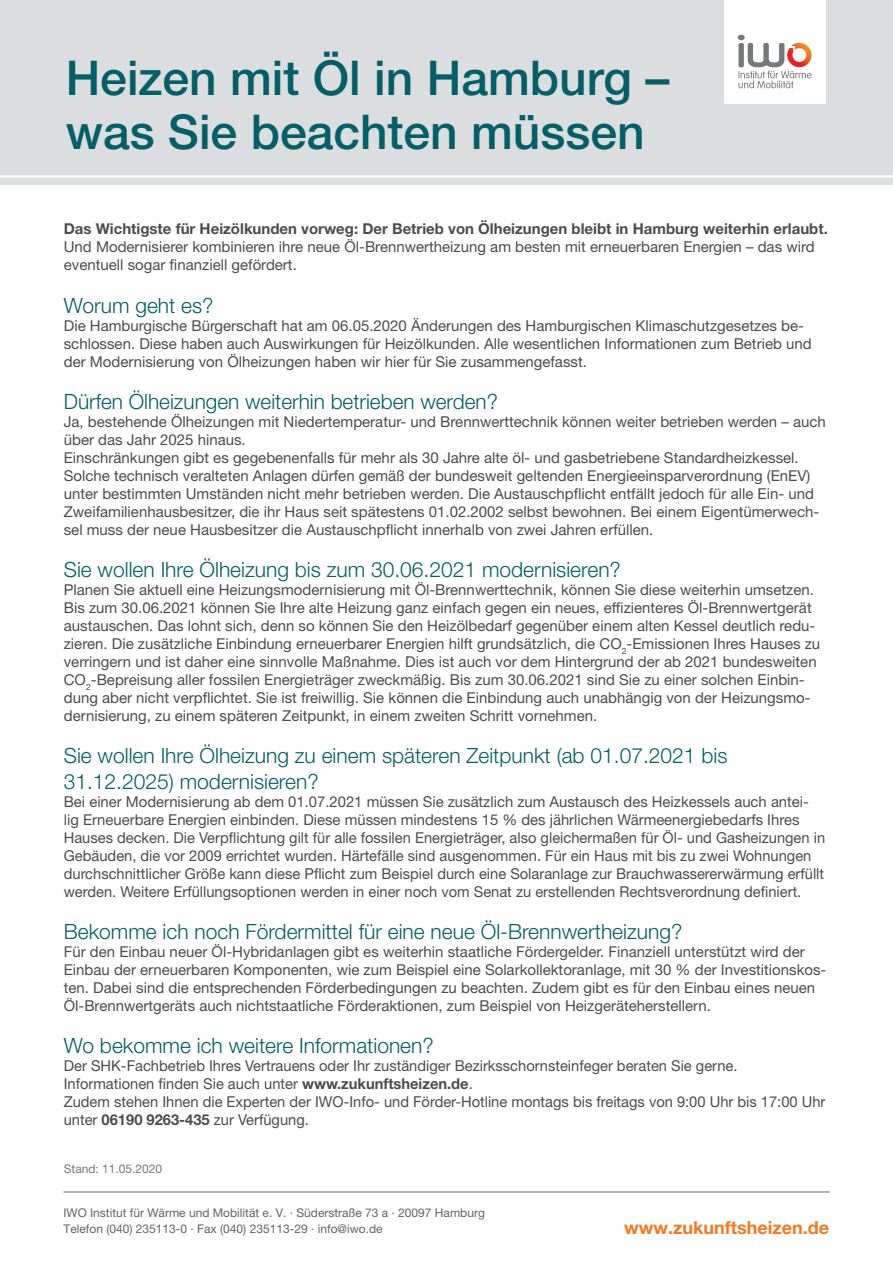
<style>
.page{position:relative;width:893px;height:1263px;background:#fff}
.page>*{position:absolute;margin:0;border:0;box-sizing:border-box;transform-origin:0 0}
.t1{font:500 48px/54px "Helvetica Neue LT Std";color:#025f66}
.t2{font:300 21px/25.2px "Helvetica Neue LT Std";color:#025f66}
.t3{font:700 18px "Helvetica Neue LT Std";color:#f47921}
.t4{font:15px/18px "Helvetica Neue LT Std";color:#4b4c4d}
.t5{font:700 15px "Helvetica Neue LT Std";color:#4b4c4d}
.t6{font:12px/16.5px "Helvetica Neue LT Std";color:#636366}
.t7{font:12px "Helvetica Neue LT Std";color:#76787b}
.s1{font-weight:700}
</style>
<div class="page">
<hr style="left:63px;top:1191px;width:766px;height:1px;background:#76787b">
<div style="left:0;top:0;width:893px;height:185px;background:#dcdddf"></div>
<hr style="left:0;top:175px;width:893px;height:3px;background:#fff">
<div style="left:724px;top:0;width:102px;height:104px;background:#fff"></div>
<svg style="left:738px;top:35px;width:73px;height:53px"></svg>
<h1 class="t1" style="left:66px;top:50px;width:605px">Heizen mit Öl in Hamburg – was Sie beachten müssen</h1>
<p class="t5" style="left:64px;top:220px;width:766px">Das Wichtigste für Heizölkunden vorweg: Der Betrieb von Ölheizungen bleibt in Hamburg weiterhin erlaubt.</p>
<p class="t4" style="left:64px;top:238px;width:752px">Und Modernisierer kombinieren ihre neue Öl-Brennwertheizung am besten mit erneuerbaren Energien – das wird eventuell sogar finanziell gefördert.</p>
<h2 class="t2" style="left:64px;top:292px;width:151px">Worum geht es?</h2>
<p class="t4" style="left:64px;top:316px;width:749px">Die Hamburgische Bürgerschaft hat am 06.05.2020 Änderungen des Hamburgischen Klimaschutzgesetzes be&shy;schlossen. Diese haben auch Auswirkungen für Heizölkunden. Alle wesentlichen Informationen zum Betrieb und der Modernisierung von Ölheizungen haben wir hier für Sie zusammengefasst.</p>
<h2 class="t2" style="left:64px;top:388px;width:436px">Dürfen Ölheizungen weiterhin betrieben werden?</h2>
<p class="t4" style="left:64px;top:412px;width:764px">Ja, bestehende Ölheizungen mit Niedertemperatur- und Brennwerttechnik können weiter betrieben werden – auch über das Jahr 2025 hinaus.<br>Einschränkungen gibt es gegebenenfalls für mehr als 30 Jahre alte öl- und gasbetriebene Standardheizkessel.<br>Solche technisch veralteten Anlagen dürfen gemäß der bundesweit geltenden Energieeinsparverordnung (EnEV) unter bestimmten Umständen nicht mehr betrieben werden. Die Austauschpflicht entfällt jedoch für alle Ein- und Zweifamilienhausbesitzer, die ihr Haus seit spätestens 01.02.2002 selbst bewohnen. Bei einem Eigentümerwech&shy;sel muss der neue Hausbesitzer die Austauschpflicht innerhalb von zwei Jahren erfüllen.</p>
<h2 class="t2" style="left:64px;top:557px;width:559px">Sie wollen Ihre Ölheizung bis zum 30.06.2021 modernisieren?</h2>
<p class="t4" style="left:64px;top:580px;width:758px">Planen Sie aktuell eine Heizungsmodernisierung mit Öl-Brennwerttechnik, können Sie diese weiterhin umsetzen.<br>Bis zum 30.06.2021 können Sie Ihre alte Heizung ganz einfach gegen ein neues, effizienteres Öl-Brennwertgerät austauschen. Das lohnt sich, denn so können Sie den Heizölbedarf gegenüber einem alten Kessel deutlich redu&shy;zieren. Die zusätzliche Einbindung erneuerbarer Energien hilft grundsätzlich, die CO<sub>2</sub>-Emissionen Ihres Hauses zu verringern und ist daher eine sinnvolle Maßnahme. Dies ist auch vor dem Hintergrund der ab 2021 bundesweiten CO<sub>2</sub>-Bepreisung aller fossilen Energieträger zweckmäßig. Bis zum 30.06.2021 sind Sie zu einer solchen Einbin&shy;dung aber nicht verpflichtet. Sie ist freiwillig. Sie können die Einbindung auch unabhängig von der Heizungsmo&shy;dernisierung, zu einem späteren Zeitpunkt, in einem zweiten Schritt vornehmen.</p>
<h2 class="t2" style="left:64px;top:743px;width:665px">Sie wollen Ihre Ölheizung zu einem späteren Zeitpunkt (ab 01.07.2021 bis<br>31.12.2025) modernisieren?</h2>
<p class="t4" style="left:64px;top:792px;width:763px">Bei einer Modernisierung ab dem 01.07.2021 müssen Sie zusätzlich zum Austausch des Heizkessels auch antei&shy;lig Erneuerbare Energien einbinden. Diese müssen mindestens 15 % des jährlichen Wärmeenergiebedarfs Ihres Hauses decken. Die Verpflichtung gilt für alle fossilen Energieträger, also gleichermaßen für Öl- und Gasheizungen in Gebäuden, die vor 2009 errichtet wurden. Härtefälle sind ausgenommen. Für ein Haus mit bis zu zwei Wohnungen durchschnittlicher Größe kann diese Pflicht zum Beispiel durch eine Solaranlage zur Brauchwassererwärmung erfüllt werden. Weitere Erfüllungsoptionen werden in einer noch vom Senat zu erstellenden Rechtsverordnung definiert.</p>
<h2 class="t2" style="left:64px;top:918px;width:620px">Bekomme ich noch Fördermittel für eine neue Öl-Brennwertheizung?</h2>
<p class="t4" style="left:64px;top:942px;width:764px">Für den Einbau neuer Öl-Hybridanlagen gibt es weiterhin staatliche Fördergelder. Finanziell unterstützt wird der Einbau der erneuerbaren Komponenten, wie zum Beispiel eine Solarkollektoranlage, mit 30 % der Investitionskos&shy;ten. Dabei sind die entsprechenden Förderbedingungen zu beachten. Zudem gibt es für den Einbau eines neuen Öl-Brennwertgeräts auch nichtstaatliche Förderaktionen, zum Beispiel von Heizgeräteherstellern.</p>
<h2 class="t2" style="left:64px;top:1032px;width:371px">Wo bekomme ich weitere Informationen?</h2>
<p class="t4" style="left:64px;top:1056px;width:763px">Der SHK-Fachbetrieb Ihres Vertrauens oder Ihr zuständiger Bezirksschornsteinfeger beraten Sie gerne.<br>Informationen finden Sie auch unter <span class="s1">www.zukunftsheizen.de</span>.<br>Zudem stehen Ihnen die Experten der IWO-Info- und Förder-Hotline montags bis freitags von 9:00 Uhr bis 17:00 Uhr unter <span class="s1">06190 9263-435</span> zur Verfügung.</p>
<p class="t7" style="left:64px;top:1162px;width:100px">Stand: 11.05.2020</p>
<p class="t6" style="left:63px;top:1204px;width:423px">IWO Institut für Wärme und Mobilität e. V. · Süderstraße 73 a · 20097 Hamburg<br>Telefon (040) 235113-0 · Fax (040) 235113-29 · info@iwo.de</p>
<p class="t3" style="left:624px;top:1216px;width:206px">www.zukunftsheizen.de</p>
</div>
